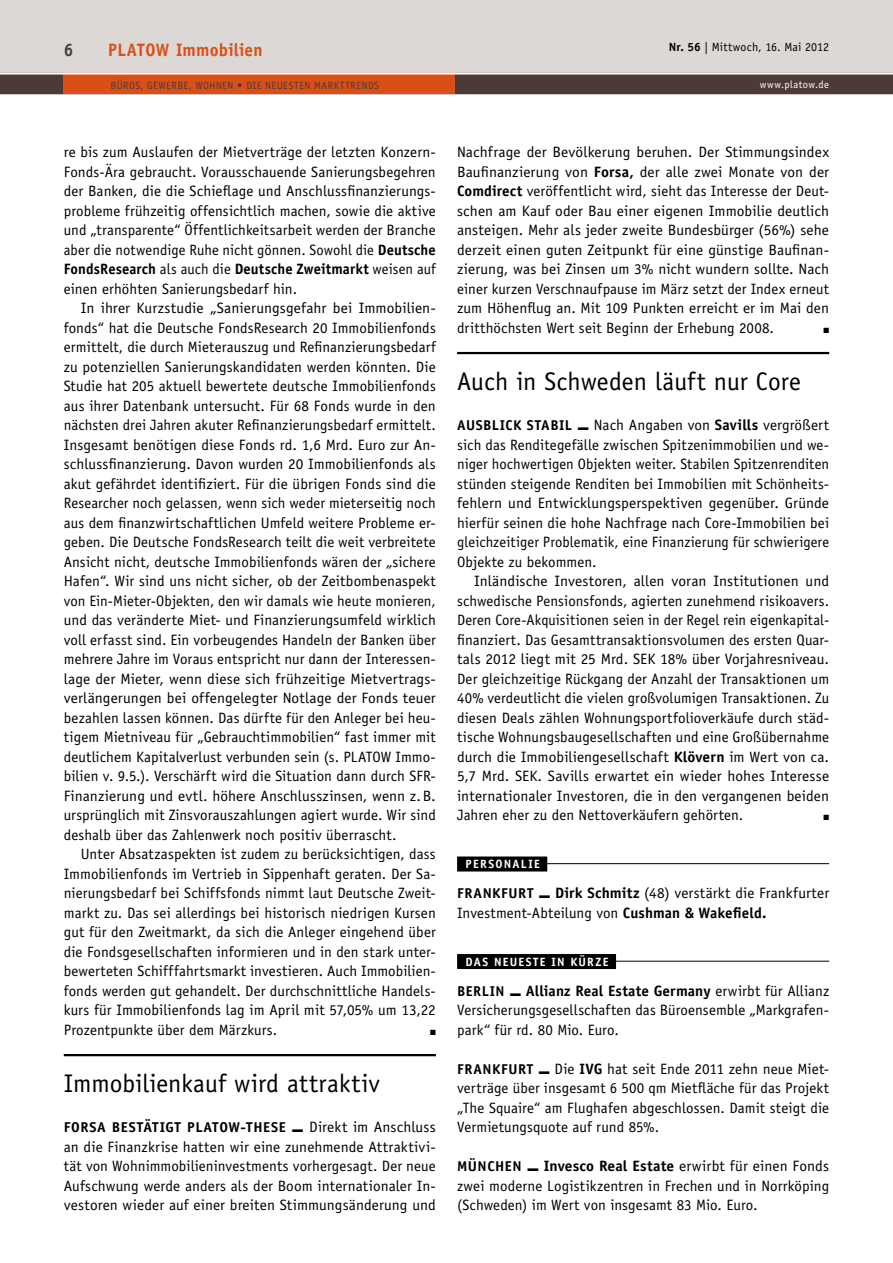
<style>
.page{position:relative;width:893px;height:1263px;background:#fff}
.page>*{position:absolute;margin:0;border:0;box-sizing:border-box;transform-origin:0 0}
.t1{font:25.5px "Officina Sans Std";letter-spacing:.005em;color:#000}
.t2{font:700 18px "Officina Sans Std";letter-spacing:.02em;color:#d95017;scale:.95 1}
.t3{font:700 18px "Officina Sans Std";color:#4e3a34;scale:.95 1}
.t4{font:15px/19.5px "Officina Sans Std";letter-spacing:.005em;color:#000;text-align:justify}
.t5{font:700 14.25px "Officina Sans Std";letter-spacing:.035em;color:#000}
.t6{font:700 12px "Officina Sans Std";letter-spacing:.11em;color:#fff}
.t7{font:12px "Officina Sans Std";letter-spacing:.01em;color:#000}
.t8{font:10.5px "Officina Sans Std";letter-spacing:.035em;color:#4e3a34}
.t9{font:10.5px "Officina Sans Std";color:#fff}
.t10{font:7.5px "Zapf Dingbats";color:#000}
.s1{font-weight:700}
.s2{font-weight:400;font-size:15px}
.s3{font-weight:700;font-size:14.25px}
</style>
<div class="page">
<div style="left:0;top:0;width:893px;height:72px;background:#dcd8d6"></div>
<div style="left:0;top:72px;width:893px;height:22px;background:#4e3a34"></div>
<hr style="left:0;top:94px;width:893px;height:1px;background:#4e3a34">
<div style="left:64px;top:73px;width:391px;height:21px;background:#d95017"></div>
<hr style="left:0;top:72px;width:893px;height:3px;background:#fff">
<div style="left:457px;top:856px;width:90px;height:15px;background:#000"></div>
<hr style="left:457px;top:863px;width:372px;height:1px;background:#000">
<div style="left:457px;top:954px;width:159px;height:15px;background:#000"></div>
<hr style="left:457px;top:961px;width:372px;height:1px;background:#000">
<hr style="left:457px;top:352px;width:372px;height:2px;background:#000">
<hr style="left:64px;top:1054px;width:372px;height:2px;background:#000">
<p class="t3" style="left:64px;top:39px;width:12px">6</p>
<p class="t2" style="left:108px;top:39px;width:164px">PLATOW Immobilien</p>
<p class="t8" style="left:111px;top:79px;width:270px">Büros, Gewerbe, Wohnen <span class="s1">•</span> Die neuesten Markttrends</p>
<p class="t7" style="left:669px;top:40px;width:162px"><span class="s1">Nr. 56</span> | Mittwoch, 16. Mai 2012</p>
<p class="t9" style="left:760px;top:79px;width:71px">www.platow.de</p>
<p class="t4" style="left:64px;top:143px;width:374px">re bis zum Auslaufen der Mietverträge der letzten Konzern-Fonds-Ära gebraucht. Vorausschauende Sanierungsbegehren der Banken, die die Schieflage und Anschlussfinanzierungs&shy;probleme frühzeitig offensichtlich machen, sowie die aktive und „transparente“ Öffentlichkeitsarbeit werden der Branche aber die notwendige Ruhe nicht gönnen. Sowohl die <span class="s1">Deutsche FondsResearch</span> als auch die <span class="s1">Deutsche Zweitmarkt</span> weisen auf einen erhöhten Sanierungsbedarf hin.</p>
<p class="t4" style="left:64px;top:299px;width:374px;text-indent:17px">In ihrer Kurzstudie „Sanierungsgefahr bei Immobilien&shy;fonds“ hat die Deutsche FondsResearch 20 Immobilienfonds ermittelt, die durch Mieterauszug und Refinanzierungsbedarf zu potenziellen Sanierungskandidaten werden könnten. Die Studie hat 205 aktuell bewertete deutsche Immobilienfonds aus ihrer Datenbank untersucht. Für 68 Fonds wurde in den nächsten drei Jahren akuter Refinanzierungsbedarf ermittelt.<br>Insgesamt benötigen diese Fonds rd. 1,6 Mrd. Euro zur An&shy;schlussfinanzierung. Davon wurden 20 Immobilienfonds als akut gefährdet identifiziert. Für die übrigen Fonds sind die Researcher noch gelassen, wenn sich weder mieterseitig noch aus dem finanzwirtschaftlichen U mfeld weitere Probleme er&shy;geben. Die Deutsche FondsResearch teilt die weit verbreitete Ansicht nicht, deutsche Immobilienfonds wären der „sichere Hafen“. Wir sind uns nicht sicher, ob der Zeitbombenaspekt von Ein-Mieter-Objekten, den wir damals wie heute monieren, und das veränderte Miet- und Finanzierungsumfeld wirklich voll erfasst sind. Ein vorbeugendes H andeln der Banken über mehrere Jahre im Voraus entspricht nur dann der Interessen&shy;lage der Mieter, wenn diese sich frühzeitige Mietvertrags&shy;verlängerungen bei offengelegter N otlage der Fonds teuer bezahlen lassen können. Das dürfte für den Anleger bei heu&shy;tigem Mietniveau für „Gebrauchtimmobilien“ fast immer mit deutlichem Kapitalverlust verbunden sein (s. PLATOW</p>
<p class="t4" style="left:64px;top:747px;width:374px;text-indent:332px">Immo&shy;bilien v. 9.5.). Verschärft wird die Situation dann durch SFR-Finanzierung und evtl. höhere Anschlusszinsen, wenn z.B. ursprünglich mit Zinsvorauszahlungen agiert wurde. Wir sind deshalb über das Zahlenwerk noch positiv überrascht.</p>
<p class="t4" style="left:64px;top:845px;width:374px;text-indent:17px">Unter Absatzaspekten ist zudem zu berücksichtigen, dass Immobilienfonds im Vertrieb in Sippenhaft geraten. Der Sa&shy;nierungsbedarf bei Schiffsfonds nimmt laut Deutsche Zweit&shy;markt zu. Das sei allerdings bei historisch niedrigen Kursen gut für den Zweitmarkt, da sich die Anleger eingehend über die Fondsgesellschaften informieren und in den stark unter&shy;bewerteten Schifffahrtsmarkt investieren. Auch Immobilien&shy;fonds werden gut gehandelt. Der durchschnittliche Handels&shy;kurs für Immobilienfonds lag im April mit 57,05% um 13,22<br>Prozentpunkte über dem Märzkurs.</p>
<p class="t10" style="left:430px;top:1029px;width:7px">■</p>
<h1 class="t1" style="left:64px;top:1069px;width:318px">Immobilienkauf wird attraktiv</h1>
<p class="t5" style="left:64px;top:1119px;width:374px">FORSA BESTÄTIGT PLATOW-TH ESE ■ <span class="s2">Direkt im Anschluss</span></p>
<p class="t4" style="left:64px;top:1137px;width:374px">an die Finanzkrise hatten wir eine zunehmende Attraktivi&shy;tät von Wohnimmobilieninvestments vorhergesagt. Der neue Aufschwung werde anders als der Boom internationaler In&shy;vestoren wieder auf einer breiten Stimmungsänderung und</p>
<p class="t4" style="left:457px;top:143px;width:374px">Nachfrage der Bevölkerung beruhen. Der Stimmungsindex Baufinanzierung von <span class="s1">Forsa,</span> der alle zwei Monate von der <span class="s1">Comdirect</span> veröffentlicht wird, sieht das Interesse der Deut&shy;schen am Kauf oder Bau einer eigenen Immobilie deutlich ansteigen. Mehr als jeder zweite Bundesbürger (56%) sehe derzeit einen guten Zeitpunkt für eine günstige Baufinan&shy;zierung, was bei Zinsen um 3% nicht wundern sollte. Nach einer kurzen Verschnaufpause im März setzt der Index erneut zum H öhenflug an. Mit 109 Punkten erreicht er im Mai den dritthöchsten Wert seit Beginn der Erhebung 2008.</p>
<p class="t10" style="left:823px;top:327px;width:7px">■</p>
<h1 class="t1" style="left:457px;top:367px;width:345px">Auch in Schweden läuft nur Core</h1>
<p class="t4" style="left:457px;top:416px;width:374px"><span class="s3">AUS BLICK STABIL</span> ■ Nach Angaben von <span class="s1">Savills</span> vergrößert sich das Renditegefälle zwischen Spitzenimmobilien und we&shy;niger hochwertigen Objekten weiter. Stabilen Spitzenrenditen stünden steigende Renditen bei Immobilien mit Schönheits&shy;fehlern und Entwicklungsperspektiven gegenüber. Gründe hierfür seinen die hohe Nachfrage nach Core-Immobilien bei gleichzeitiger Problematik, eine Finanzierung für schwierigere Objekte zu bekommen.</p>
<p class="t4" style="left:457px;top:572px;width:374px;text-indent:17px">Inländische Investoren, allen voran Institutionen und schwedische Pensionsfonds, agierten zunehmend risikoavers.<br>Deren Core-Akquisitionen seien in der Regel rein eigenkapital&shy;finanziert. Das Gesamttransaktionsvolumen des ersten Quar&shy;tals 2012 liegt mit 25 Mrd. SEK</p>
<p class="t4" style="left:457px;top:650px;width:374px;text-indent:203px">18% über Vorjahresniveau.<br>Der gleichzeitige Rückgang der Anzahl der Transaktionen um 40% verdeutlicht die vielen großvolumigen Transaktionen. Zu diesen Deals zählen Wohnungsportfolioverkäufe durch städ&shy;tische Wohnungsbaugesellschaften und eine Großübernahme durch die Immobiliengesellschaft <span class="s1">Klövern</span> im Wert von ca.<br>5,7 Mrd. SEK. Savills erwartet ein wieder hohes Interesse internationaler Investoren, die in den vergangenen beiden Jahren eher zu den N ettoverkäufern gehörten.</p>
<p class="t10" style="left:823px;top:814px;width:7px">■</p>
<p class="t6" style="left:466px;top:856px;width:39px">Personalie</p>
<p class="t5" style="left:457px;top:885px;width:53px">FRANKFUR</p>
<p class="t4" style="left:457px;top:884px;width:374px;text-indent:70px"><span class="s3">T</span> ■ <span class="s1">Dirk Schmitz</span> (48) verstärkt die Frankfurter<br>Investment-Abteilung von <span class="s1">Cushman &amp; Wakefield.</span></p>
<p class="t6" style="left:466px;top:954px;width:138px">das neueste in kürze</p>
<p class="t4" style="left:457px;top:981px;width:374px"><span class="s3">BERLIN</span> ■ <span class="s1">Allianz Real Estate Germany</span> erwirbt für Allianz Versicherungsgesellschaften das Büroensemble „Markgrafen&shy;park“ für rd. 80 Mio. Euro.</p>
<p class="t5" style="left:457px;top:1060px;width:53px">FRANKFUR</p>
<p class="t4" style="left:457px;top:1059px;width:374px;text-indent:70px"><span class="s3">T</span> ■ Die <span class="s1">IVG</span> hat seit Ende 2011 zehn neue Miet&shy;verträge über insgesamt 6 500 qm Mietfläche für das Projekt „The Squaire“ am Flughafen abgeschlossen. Damit steigt die Vermietungsquote auf rund 85%.</p>
<p class="t4" style="left:457px;top:1157px;width:374px"><span class="s3">MÜ NCH EN</span> ■ <span class="s1">Invesco Real Estate</span> erwirbt für einen Fonds zwei moderne Logistikzentren in Frechen und in N orrköping (Schweden) im Wert von insgesamt 83 Mio. Euro.</p>
</div>
